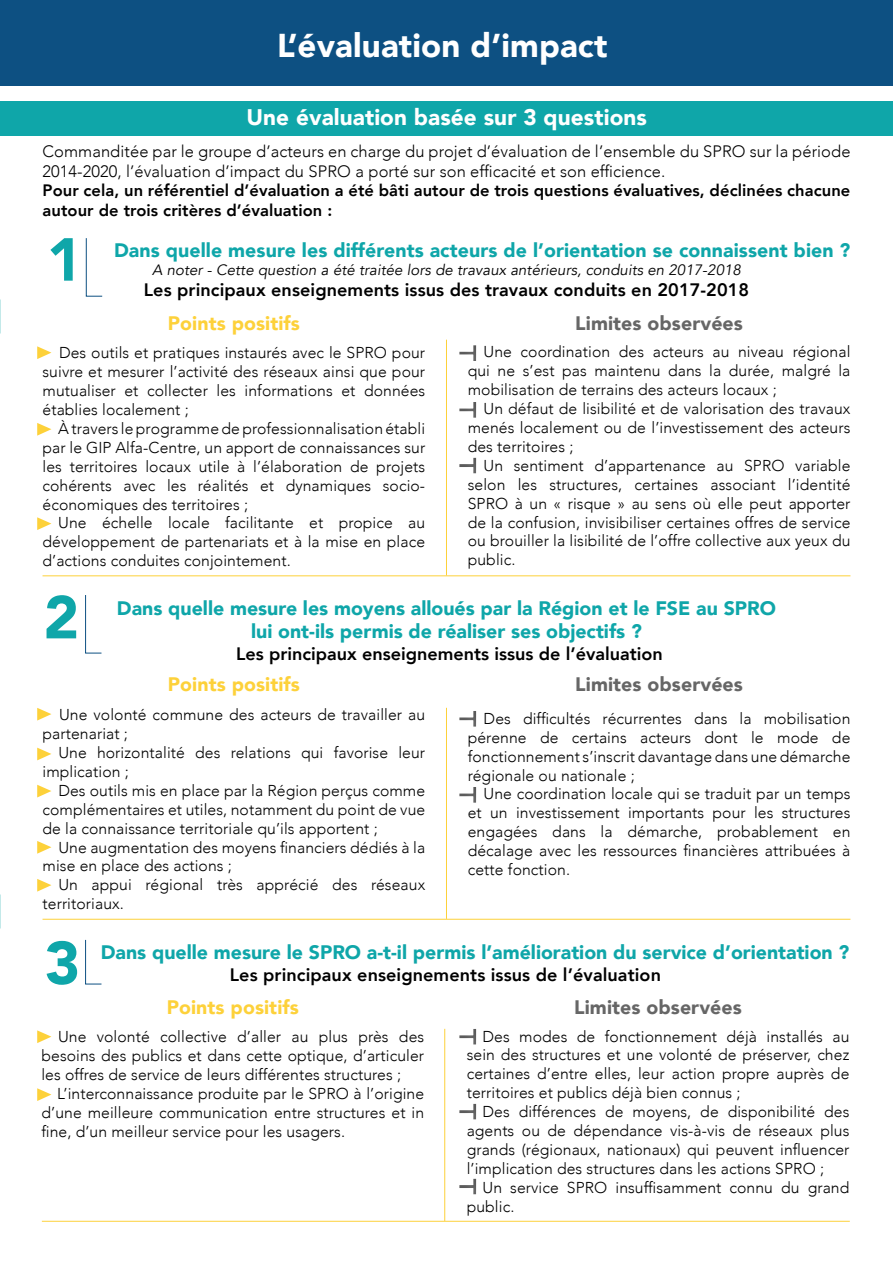
<style>
.page{position:relative;width:893px;height:1263px;background:#fff}
.page>*{position:absolute;margin:0;border:0;box-sizing:border-box;transform-origin:0 0}
.t1{font:900 60px "Avenir";color:#0fa6a9}
.t2{font:900 33px "Avenir";letter-spacing:.005em;color:#fff}
.t3{font:900 22.5px "Avenir";letter-spacing:.005em;color:#fff}
.t4{font:900 19.5px/23.4px "Avenir";color:#0fa6a9;text-align:center}
.t5{font:900 19.5px "Avenir";letter-spacing:.005em;color:#666}
.t6{font:900 19.5px "Avenir";letter-spacing:.005em;color:#fdd13a}
.t7{font:800 18px "Avenir";letter-spacing:.005em;color:#000}
.t8{font:300 16.5px/19.8px "Avenir";letter-spacing:.005em;color:#000}
.t9{font:800 16.5px/19.8px "Avenir";letter-spacing:.005em;color:#000}
.t10{font:300 15.75px/18.9px "Avenir";letter-spacing:.005em;color:#000;text-align:justify}
.t11{font:italic 15px "Avenir";letter-spacing:.005em;color:#000}
</style>
<div class="page">
<div style="left:0;top:0;width:893px;height:85px;background:#0d5082"></div>
<svg style="left:37px;top:346px;width:14px;height:13px"></svg>
<svg style="left:37px;top:708px;width:14px;height:12px"></svg>
<svg style="left:37px;top:748px;width:14px;height:12px"></svg>
<svg style="left:37px;top:785px;width:14px;height:12px"></svg>
<svg style="left:37px;top:841px;width:14px;height:13px"></svg>
<svg style="left:37px;top:879px;width:14px;height:12px"></svg>
<svg style="left:37px;top:423px;width:14px;height:13px"></svg>
<svg style="left:37px;top:517px;width:14px;height:13px"></svg>
<hr style="left:446px;top:340px;width:1px;height:235px;background:#fdd13a">
<hr style="left:446px;top:708px;width:1px;height:211px;background:#fdd13a">
<div style="left:459px;top:388px;width:28px;height:42px;background:#000;opacity:.5"></div>
<div style="left:459px;top:331px;width:28px;height:42px;background:#000;opacity:.5"></div>
<div style="left:459px;top:444px;width:28px;height:41px;background:#000;opacity:.5"></div>
<div style="left:459px;top:697px;width:28px;height:42px;background:#000;opacity:.5"></div>
<div style="left:459px;top:773px;width:28px;height:42px;background:#000;opacity:.5"></div>
<hr style="left:43px;top:919px;width:807px;height:1px;background:#fdd13a">
<hr style="left:43px;top:575px;width:807px;height:1px;background:#fdd13a">
<svg style="left:37px;top:1030px;width:14px;height:13px"></svg>
<svg style="left:37px;top:1088px;width:14px;height:13px"></svg>
<div style="left:459px;top:1015px;width:28px;height:41px;background:#000;opacity:.5"></div>
<div style="left:459px;top:1090px;width:28px;height:41px;background:#000;opacity:.5"></div>
<div style="left:459px;top:1165px;width:28px;height:41px;background:#000;opacity:.5"></div>
<hr style="left:444px;top:1029px;width:1px;height:192px;background:#fdd13a">
<hr style="left:42px;top:1221px;width:808px;height:1px;background:#fdd13a">
<svg style="left:86px;top:238px;width:17px;height:59px"></svg>
<svg style="left:85px;top:595px;width:17px;height:59px"></svg>
<svg style="left:85px;top:939px;width:17px;height:46px"></svg>
<div style="left:0;top:101px;width:893px;height:34px;background:#0fa6a9"></div>
<h2 class="t2" style="left:277px;top:17px;width:332px">L’évaluation d’impact</h2>
<h3 class="t3" style="left:246px;top:97px;width:402px">Une évaluation basée sur 3 questions</h3>
<p class="t8" style="left:43px;top:141px;width:809px">Commanditée par le groupe d’acteurs en charge du projet d’évaluation de l’ensemble du SPRO sur la période<br>2014-2020, l’évaluation d’impact du SPRO a porté sur son efficacité et son efficience.</p>
<p class="t9" style="left:43px;top:181px;width:809px">Pour cela, un référentiel d’évaluation a été bâti autour de trois questions évaluatives, déclinées chacune autour de trois critères d’évaluation :</p>
<h1 class="t1" style="left:47px;top:208px;width:37px">1</h1>
<p class="t4" style="left:114px;top:238px;width:738px">Dans quelle mesure les différents acteurs de l’orientation se connaissent bien ?</p>
<p class="t11" style="left:152px;top:260px;width:590px">A noter - Cette question a été traitée lors de travaux antérieurs, conduits en 2017-2018</p>
<p class="t7" style="left:144px;top:276px;width:607px">Les principaux enseignements issus des travaux conduits en 2017-2018</p>
<p class="t6" style="left:168px;top:306px;width:134px">Points positifs</p>
<p class="t10" style="left:43px;top:343px;width:384px;text-indent:17px">Des outils et pratiques instaurés avec le SPRO pour suivre et mesurer l’activité des réseaux ainsi que pour mutualiser et collecter les informations et données établies localement ;</p>
<p class="t10" style="left:43px;top:419px;width:384px;text-indent:16px">À travers le programme de professionnalisation établi par le GIP Alfa-Centre, un apport de connaissances sur les territoires locaux utile à l’élaboration de projets cohérents avec les réalités et dynamiques socio&shy;économiques des territoires ;</p>
<p class="t10" style="left:43px;top:514px;width:384px;text-indent:16px">Une échelle locale facilitante et propice au développement de partenariats et à la mise en place d’actions conduites conjointement.</p>
<p class="t5" style="left:575px;top:306px;width:169px">Limites observées</p>
<p class="t10" style="left:468px;top:343px;width:384px;text-indent:16px">Une coordination des acteurs au niveau régional qui ne s’est pas maintenu dans la durée, malgré la mobilisation de terrains des acteurs locaux ;</p>
<p class="t10" style="left:468px;top:399px;width:384px;text-indent:16px">Un défaut de lisibilité et de valorisation des travaux menés localement ou de l’investissement des acteurs des territoires ;</p>
<p class="t10" style="left:468px;top:456px;width:384px;text-indent:16px">Un sentiment d’appartenance au SPRO variable selon les structures, certaines associant l’identité SPRO à un « risque » au sens où elle peut apporter de la confusion, invisibiliser certaines offres de service ou brouiller la lisibilité de l’offre collective aux yeux du public.</p>
<h1 class="t1" style="left:44px;top:566px;width:37px">2</h1>
<p class="t4" style="left:117px;top:596px;width:660px">Dans quelle mesure les moyens alloués par la Région et le FSE au SPRO lui ont-ils permis de réaliser ses objectifs ?</p>
<p class="t7" style="left:236px;top:639px;width:428px">Les principaux enseignements issus de l’évaluation</p>
<p class="t6" style="left:168px;top:668px;width:134px">Points positifs</p>
<p class="t10" style="left:43px;top:705px;width:384px;text-indent:17px">Une volonté commune des acteurs de travailler au partenariat ;</p>
<p class="t10" style="left:43px;top:743px;width:384px;text-indent:16px">Une horizontalité des relations qui favorise leur implication ;</p>
<p class="t10" style="left:43px;top:781px;width:384px;text-indent:16px">Des outils mis en place par la Région perçus comme complémentaires et utiles, notamment du point de vue de la connaissance territoriale qu’ils apportent ;</p>
<p class="t10" style="left:43px;top:838px;width:384px;text-indent:16px">Une augmentation des moyens financiers dédiés à la mise en place des actions ;</p>
<p class="t10" style="left:43px;top:875px;width:384px;text-indent:16px">Un appui régional très apprécié des réseaux territoriaux.</p>
<p class="t5" style="left:575px;top:668px;width:169px">Limites observées</p>
<p class="t10" style="left:468px;top:709px;width:384px;text-indent:16px">Des difficultés récurrentes dans la mobilisation pérenne de certains acteurs dont le mode de fonctionnement s’inscrit davantage dans une démarche régionale ou nationale ;</p>
<p class="t10" style="left:468px;top:784px;width:384px;text-indent:16px">Une coordination locale qui se traduit par un temps et un investissement importants pour les structures engagées dans la démarche, probablement en décalage avec les ressources financières attribuées à cette fonction.</p>
<h1 class="t1" style="left:45px;top:912px;width:37px">3</h1>
<p class="t4" style="left:101px;top:940px;width:750px">Dans quelle mesure le SPRO a-t-il permis l’amélioration du service d’orientation ?</p>
<p class="t7" style="left:230px;top:961px;width:433px">Les principaux enseignements issus de l’évaluation</p>
<p class="t6" style="left:167px;top:990px;width:134px">Points positifs</p>
<p class="t10" style="left:41px;top:1027px;width:384px;text-indent:17px">Une volonté collective d’aller au plus près des besoins des publics et dans cette optique, d’articuler les offres de service de leurs différentes structures ;</p>
<p class="t10" style="left:41px;top:1084px;width:384px;text-indent:16px">L’interconnaissance produite par le SPRO à l’origine d’une meilleure communication entre structures et in fine, d’un meilleur service pour les usagers.</p>
<p class="t5" style="left:574px;top:990px;width:169px">Limites observées</p>
<p class="t10" style="left:467px;top:1027px;width:384px;text-indent:16px">Des modes de fonctionnement déjà installés au sein des structures et une volonté de préserver, chez certaines d’entre elles, leur action propre auprès de territoires et publics déjà bien connus ;</p>
<p class="t10" style="left:467px;top:1102px;width:384px;text-indent:16px">Des différences de moyens, de disponibilité des agents ou de dépendance vis-à-vis de réseaux plus grands (régionaux, nationaux) qui peuvent influencer l’implication des structures dans les actions SPRO ;</p>
<p class="t10" style="left:467px;top:1178px;width:384px;text-indent:16px">Un service SPRO insuffisamment connu du grand public.</p>
</div>
